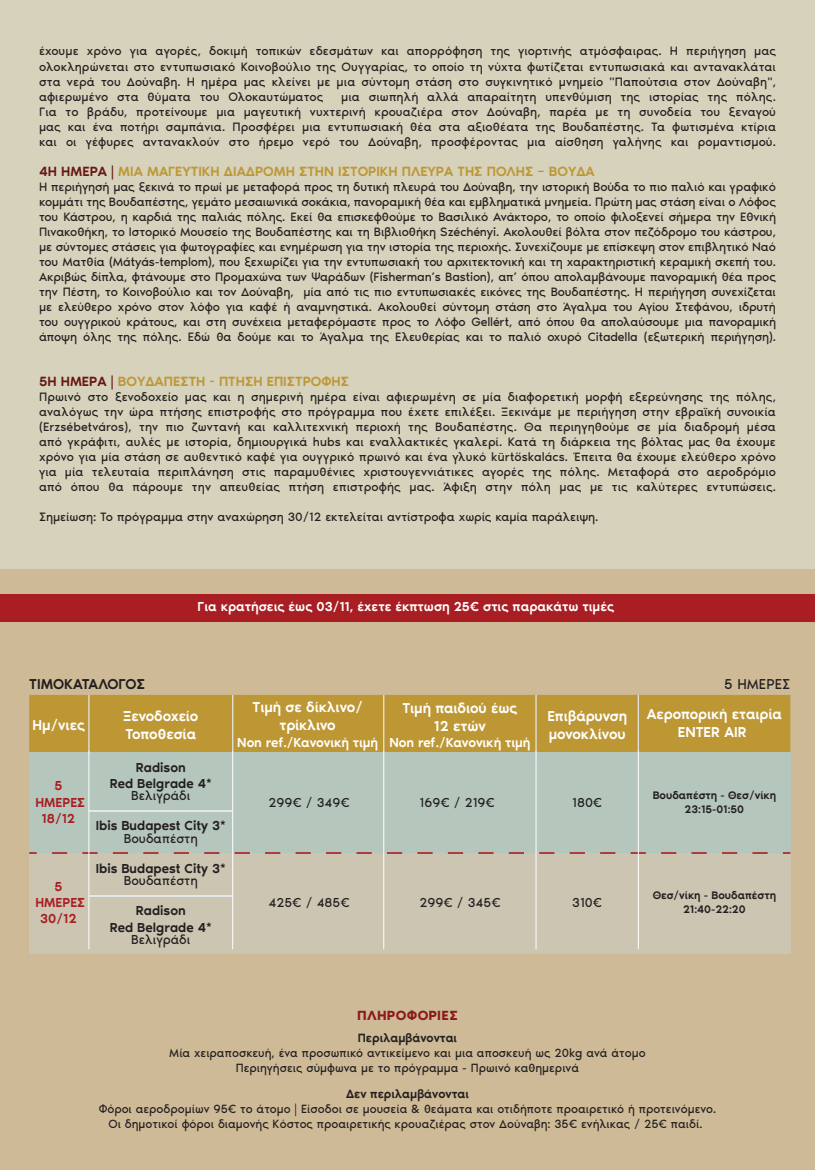
<style>
.page{position:relative;width:815px;height:1170px;background:#fff}
.page>*{position:absolute;margin:0;border:0;box-sizing:border-box;transform-origin:0 0}
.t1{font:500 14.75px/17.8px "Noir Pro";letter-spacing:-.005em;color:#fff}
.t2{font:500 14.75px "Noir Pro";letter-spacing:-.005em;color:#231f20}
.t3{font:14.75px "Noir Pro";color:#231f20}
.t4{font:500 13.75px "Noir Pro";color:#be9735}
.t5{font:600 13.75px "Noir Pro";letter-spacing:.025em;color:#8a1b1c}
.t6{font:500 13.38px "Noir Pro";color:#fff}
.t7{font:13.38px "Noir Pro";color:#231f20}
.t8{font:500 13.38px/16.1px "Noir Pro";color:#231f20;text-align:center}
.t9{font:500 13.38px/16.1px "Noir Pro";color:#a91e22;text-align:center}
.t10{font:12.5px/15px "Noir Pro";color:#231f20;text-align:justify}
.t11{font:12.38px/14.8px "Noir Pro";color:#231f20;text-align:center}
.t12{font:12.38px/14.8px "Noir Pro";color:#221f1f;text-align:center}
.t13{font:500 12.38px "Noir Pro";color:#221f1f}
.t14{font:500 11.25px/13.5px "Noir Pro";color:#231f20;text-align:center}
.s1{color:#671713}
</style>
<div class="page">
<div style="left:0;top:0;width:815px;height:1169px;background:#d6d2bb"></div>
<div style="left:0;top:569px;width:815px;height:600px;background:#ceba97"></div>
<div style="left:0;top:594px;width:815px;height:28px;background:#a91e22"></div>
<div style="left:29px;top:695px;width:761px;height:57px;background:#be9735"></div>
<div style="left:29px;top:752px;width:761px;height:100px;background:#b5c6bc"></div>
<div style="left:29px;top:852px;width:761px;height:101px;background:#cbc5b2"></div>
<hr style="left:232px;top:694px;width:1px;height:58px;background:#e5e6e7">
<hr style="left:88px;top:694px;width:2px;height:58px;background:#e5e6e7">
<hr style="left:383px;top:694px;width:1px;height:58px;background:#e5e6e7">
<hr style="left:535px;top:694px;width:2px;height:58px;background:#e5e6e7">
<hr style="left:638px;top:694px;width:1px;height:58px;background:#e5e6e7">
<hr style="left:89px;top:809px;width:144px;height:2px;background:#e5e6e7">
<hr style="left:89px;top:895px;width:144px;height:1px;background:#e5e6e7">
<svg style="left:44px;top:852px;width:724px;height:1px"></svg>
<hr style="left:232px;top:751px;width:1px;height:198px;background:#fff">
<hr style="left:88px;top:751px;width:1px;height:198px;background:#fff">
<hr style="left:383px;top:751px;width:1px;height:198px;background:#fff">
<hr style="left:536px;top:751px;width:1px;height:198px;background:#fff">
<hr style="left:638px;top:751px;width:1px;height:198px;background:#fff">
<p class="t10" style="left:39px;top:43px;width:738px">έχουμε χρόνο για αγορές, δοκιμή τοπικών εδεσμάτων και απορρόφηση της γιορτινής ατμόσφαιρας. Η περιήγηση μας ολοκληρώνεται στο εντυπωσιακό Κοινοβούλιο της Ουγγαρίας, το οποίο τη νύχτα φωτίζεται εντυπωσιακά και αντανακλάται στα νερά του Δούναβη. Η ημέρα μας κλείνει με μια σύντομη στάση στο συγκινητικό μνημείο "Παπούτσια στον Δούναβη", αφιερωμένο στα θύματα του Ολοκαυτώματος</p>
<p class="t10" style="left:39px;top:88px;width:738px;text-indent:302px">μια σιωπηλή αλλά απαραίτητη υπενθύμιση της ιστορίας της πόλης.<br>Για το βράδυ, προτείνουμε μια μαγευτική νυχτερινή κρουαζιέρα στον Δούναβη, παρέα με τη συνοδεία του ξεναγού μας και ένα ποτήρι σαμπάνια. Προσφέρει μια εντυπωσιακή θέα στα αξιοθέατα της Βουδαπέστης. Τα φωτισμένα κτίρια και οι γέφυρες αντανακλούν στο ήρεμο νερό του Δούναβη, προσφέροντας μια αίσθηση γαλήνης και ρομαντισμού.</p>
<p class="t4" style="left:39px;top:160px;width:557px"><span class="s1">4Η ΗΜΕΡΑ |</span> ΜΙΑ ΜΑΓΕΥΤΙΚΗ ΔΙΑΔΡΟΜΗ ΣΤΗΝ ΙΣΤΟΡΙΚΗ ΠΛΕΥΡΑ ΤΗΣ ΠΟΛΗΣ – ΒΟΥΔΑ</p>
<p class="t10" style="left:39px;top:178px;width:738px">Η περιήγησή μας ξεκινά το πρωί με μεταφορά προς τη δυτική πλευρά του Δούναβη, την ιστορική Βούδα το πιο παλιό και γραφικό κομμάτι της Βουδαπέστης, γεμάτο μεσαιωνικά σοκάκια, πανοραμική θέα και εμβληματικά μνημεία. Πρώτη μας στάση είναι ο Λόφος του Κάστρου, η καρδιά της παλιάς πόλης. Εκεί θα επισκεφθούμε το Βασιλικό Ανάκτορο, το οποίο φιλοξενεί σήμερα την Εθνική Πινακοθήκη, το Ιστορικό Μουσείο της Βουδαπέστης και τη Βιβλιοθήκη Széchényi. Ακολουθεί βόλτα στον πεζόδρομο του κάστρου, με σύντομες στάσεις για φωτογραφίες και ενημέρωση για την ιστορία της περιοχής. Συνεχίζουμε με επίσκεψη στον επιβλητικό Ναό του Ματθία (Mátyás-templom), που ξεχωρίζει για την εντυπωσιακή του αρχιτεκτονική και τη χαρακτηριστική κεραμική σκεπή του.<br>Ακριβώς δίπλα, φτάνουμε στο Προμαχώνα των Ψαράδων (Fisherman’s Bastion), απ’ όπου απολαμβάνουμε πανοραμική θέα προς την Πέστη, το Κοινοβούλιο και τον Δούναβη, μία από τις πιο εντυπωσιακές εικόνες της Βουδαπέστης. Η περιήγηση συνεχίζεται με ελεύθερο χρόνο στον λόφο για καφέ ή αναμνηστικά. Ακολουθεί σύντομη στάση στο Άγαλμα του Αγίου Στεφάνου, ιδρυτή του ουγγρικού κράτους, και στη συνέχεια μεταφερόμαστε προς το Λόφο Gellért, από όπου θα απολαύσουμε μια πανοραμική άποψη όλης της πόλης. Εδώ θα δούμε και το Άγαλμα της Ελευθερίας και το παλιό οχυρό Citadella (εξωτερική περιήγηση).</p>
<p class="t4" style="left:39px;top:370px;width:311px"><span class="s1">5Η ΗΜΕΡΑ |</span> ΒΟΥΔΑΠΕΣΤΗ - ΠΤΗΣΗ ΕΠΙΣΤΡΟΦΗΣ</p>
<p class="t10" style="left:39px;top:388px;width:738px">Πρωινό στο ξενοδοχείο μας και η σημερινή ημέρα είναι αφιερωμένη σε μία διαφορετική μορφή εξερεύνησης της πόλης, αναλόγως την ώρα πτήσης επιστροφής στο πρόγραμμα που έχετε επιλέξει. Ξεκινάμε με περιήγηση στην εβραϊκή συνοικία (Erzsébetváros), την πιο ζωντανή και καλλιτεχνική περιοχή της Βουδαπέστης. Θα περιηγηθούμε σε μία διαδρομή μέσα από γκράφιτι, αυλές με ιστορία, δημιουργικά hubs και εναλλακτικές γκαλερί. Κατά τη διάρκεια της βόλτας μας θα έχουμε χρόνο για μία στάση σε αυθεντικό καφέ για ουγγρικό πρωινό και ένα γλυκό kürtőskalács. Έπειτα θα έχουμε ελεύθερο χρόνο για μία τελευταία περιπλάνηση στις παραμυθένιες χριστουγεννιάτικες αγορές της πόλης. Μεταφορά στο αεροδρόμιο από όπου θα πάρουμε την απευθείας πτήση επιστροφής μας. Άφιξη στην πόλη μας με τις καλύτερες εντυπώσεις.</p>
<p class="t10" style="left:39px;top:508px;width:561px">Σημείωση: Το πρόγραμμα στην αναχώρηση 30/12 εκτελείται αντίστροφα χωρίς καμία παράλειψη.</p>
<p class="t6" style="left:198px;top:596px;width:418px">Για κρατήσεις έως 03/11, έχετε έκπτωση 25€ στις παρακάτω τιμές</p>
<p class="t2" style="left:29px;top:673px;width:118px">ΤΙΜΟΚΑΤΑΛΟΓΟΣ</p>
<p class="t3" style="left:724px;top:673px;width:68px">5 ΗΜΕΡΕΣ</p>
<p class="t1" style="left:253px;top:697px;width:112px">Τιμή σε δίκλινο/</p>
<p class="t1" style="left:123px;top:706px;width:77px">Ξενοδοχείo<br>Τοποθεσία</p>
<p class="t1" style="left:33px;top:715px;width:54px">Ημ/νιες</p>
<p class="t1" style="left:279px;top:715px;width:58px">τρίκλινο</p>
<p class="t6" style="left:237px;top:732px;width:142px">Non ref./Κανονική τιμή</p>
<p class="t1" style="left:402px;top:698px;width:116px;text-align:center">Τιμή παιδιού έως<br>12 ετών</p>
<p class="t6" style="left:389px;top:731px;width:142px">Non ref./Κανονική τιμή</p>
<p class="t1" style="left:547px;top:706px;width:81px">Επιβάρυνση μονοκλίνου</p>
<p class="t1" style="left:647px;top:704px;width:137px;text-align:center">Αεροπορική εταιρία<br>ENTER AIR</p>
<p class="t9" style="left:35px;top:776px;width:51px">5<br>ΗΜΕΡΕΣ<br>18/12</p>
<p class="t9" style="left:35px;top:877px;width:51px">5<br>ΗΜΕΡΕΣ<br>30/12</p>
<p class="t8" style="left:110px;top:758px;width:104px">Radison<br>Red Belgrade 4*</p>
<p class="t7" style="left:131px;top:785px;width:61px">Βελιγράδι</p>
<p class="t8" style="left:96px;top:816px;width:131px">Ibis Budapest City 3*</p>
<p class="t7" style="left:124px;top:827px;width:75px">Βουδαπέστη</p>
<p class="t8" style="left:96px;top:859px;width:131px">Ibis Budapest City 3*</p>
<p class="t7" style="left:124px;top:870px;width:75px">Βουδαπέστη</p>
<p class="t8" style="left:110px;top:901px;width:104px">Radison<br>Red Belgrade 4*</p>
<p class="t7" style="left:131px;top:929px;width:61px">Βελιγράδι</p>
<p class="t7" style="left:269px;top:791px;width:83px">299€ / 349€</p>
<p class="t7" style="left:420px;top:791px;width:77px">169€ / 219€</p>
<p class="t7" style="left:572px;top:791px;width:32px">180€</p>
<p class="t7" style="left:269px;top:891px;width:83px">425€ / 485€</p>
<p class="t7" style="left:420px;top:891px;width:83px">299€ / 345€</p>
<p class="t7" style="left:572px;top:891px;width:31px">310€</p>
<p class="t14" style="left:653px;top:787px;width:125px">Βουδαπέστη - Θεσ/νίκη<br>23:15-01:50</p>
<p class="t14" style="left:653px;top:887px;width:125px">Θεσ/νίκη - Βουδαπέστη<br>21:40-22:20</p>
<p class="t5" style="left:357px;top:1004px;width:102px">ΠΛΗΡΟΦΟΡΙΕΣ</p>
<p class="t13" style="left:358px;top:1028px;width:101px">Περιλαμβάνονται</p>
<p class="t12" style="left:169px;top:1044px;width:478px">Μία χειραποσκευή, ένα προσωπικό αντικείμενο και μια αποσκευή ως 20kg ανά άτομο<br>Περιηγήσεις σύμφωνα με το πρόγραμμα - Πρωινό καθημερινά</p>
<p class="t13" style="left:346px;top:1083px;width:124px">Δεν περιλαμβάνονται</p>
<p class="t11" style="left:99px;top:1100px;width:619px">Φόροι αεροδρομίων 95€ το άτομο | Είσοδοι σε μουσεία &amp; θεάματα και οτιδήποτε προαιρετικό ή προτεινόμενο.<br>Οι δημοτικοί φόροι διαμονής Κόστος προαιρετικής κρουαζιέρας στον Δούναβη: 35€ ενήλικας / 25€ παιδί.</p>
</div>
